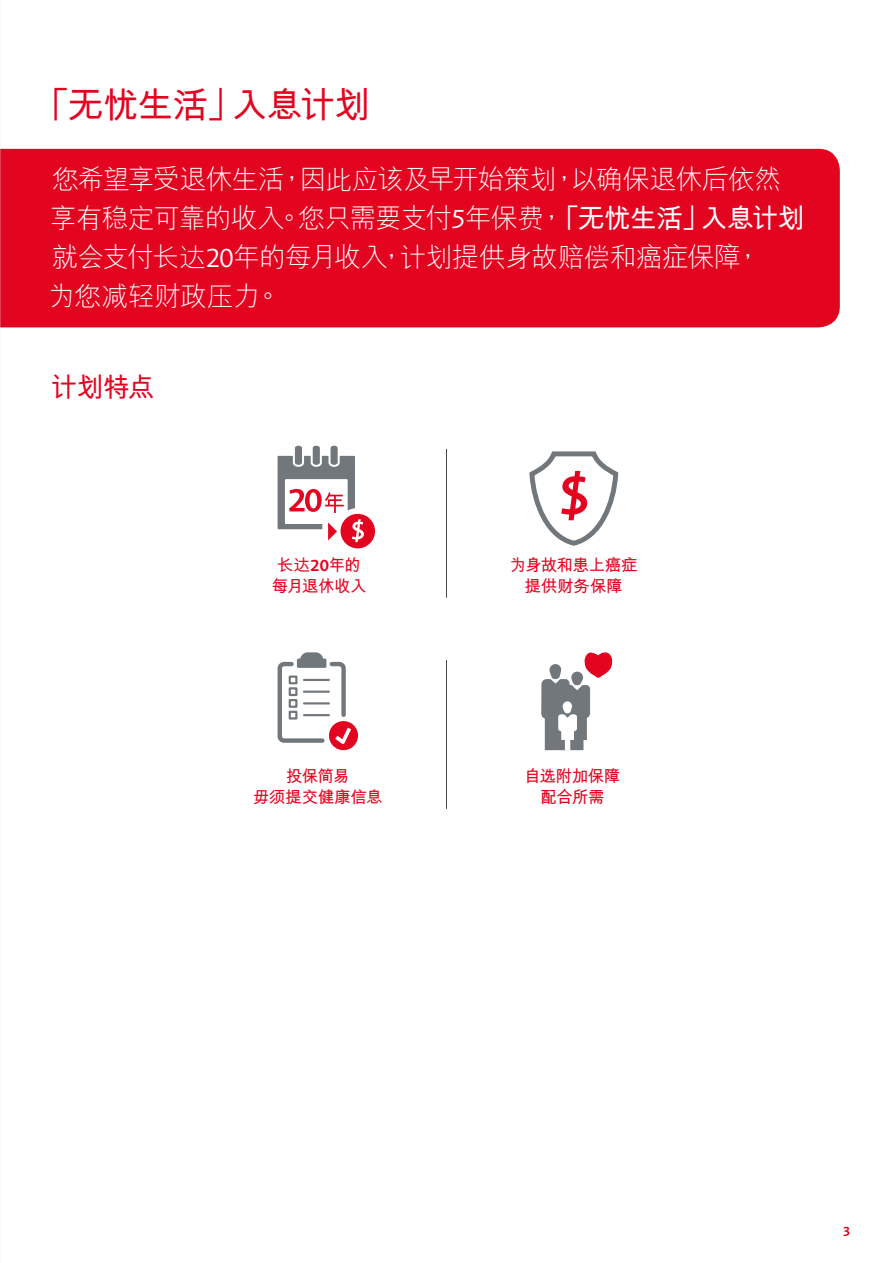
<style>
.page{position:relative;width:893px;height:1263px;background:#fff}
.page>*{position:absolute;margin:0;border:0;box-sizing:border-box;transform-origin:0 0}
.t1{font:500 63.75px "Pru Sans";color:#e30520}
.t2{font:700 36px "M Hei HKS";letter-spacing:-.025em;color:#e30520}
.t3{font:300 27px/39px "M Hei HKS";letter-spacing:-.035em;color:#fff}
.t4{font:700 27px "M Hei HKS";color:#e30520}
.t5{font:700 16.5px/21px "M Hei HKS";letter-spacing:-.03em;color:#e30520;text-align:center}
.t6{font:600 13.5px "Pru Sans";color:#e30520}
.s1{font-family:"Pru Sans";font-weight:400}
.s2{font-weight:700}
.s3{font-family:"Pru Sans";font-weight:600}
</style>
<div class="page">
<div style="left:0;top:149px;width:840px;height:178px;background:#e30520"></div>
<hr style="left:446px;top:449px;width:1px;height:149px;background:#4a4a49">
<hr style="left:446px;top:660px;width:1px;height:149px;background:#4a4a49">
<svg style="left:529px;top:451px;width:90px;height:95px"></svg>
<svg style="left:541px;top:652px;width:72px;height:98px"></svg>
<div style="left:329px;top:721px;width:29px;height:29px;background:#e30520;border-radius:50%"></div>
<svg style="left:277px;top:652px;width:77px;height:96px"></svg>
<div style="left:278px;top:456px;width:77px;height:73px;background:#71777a"></div>
<div style="left:285px;top:479px;width:63px;height:45px;background:#fff"></div>
<svg style="left:289px;top:445px;width:86px;height:104px"></svg>
<h2 class="t2" style="left:34px;top:78px;width:338px">「無憂生活」入息計劃</h2>
<p class="t3" style="left:49px;top:159px;width:758px">您希望享受退休生活，因此應該及早開始策劃，以確保退休後依然享有穩定可靠的收入。您只需要支付<span class="s1">5</span>年保費，<span class="s2">「無憂生活」入息計劃</span>就會支付長達<span class="s1">20</span>年的每月收入，計劃提供身故賠償和癌症保障，<br>為您減輕財政壓力。</p>
<p class="t4" style="left:50px;top:368px;width:106px">計劃特點</p>
<p class="t5" style="left:272px;top:553px;width:96px">長達<span class="s3">20</span>年的每月退休收入</p>
<p class="t5" style="left:253px;top:764px;width:131px">投保簡易<br>毋須提交健康信息</p>
<h1 class="t1" style="left:557px;top:462px;width:36px">$</h1>
<p class="t5" style="left:510px;top:553px;width:129px">為身故和患上癌症提供財務保障</p>
<p class="t5" style="left:524px;top:764px;width:98px">自選附加保障配合所需</p>
<p class="t6" style="left:843px;top:1224px;width:9px">3</p>
</div>
